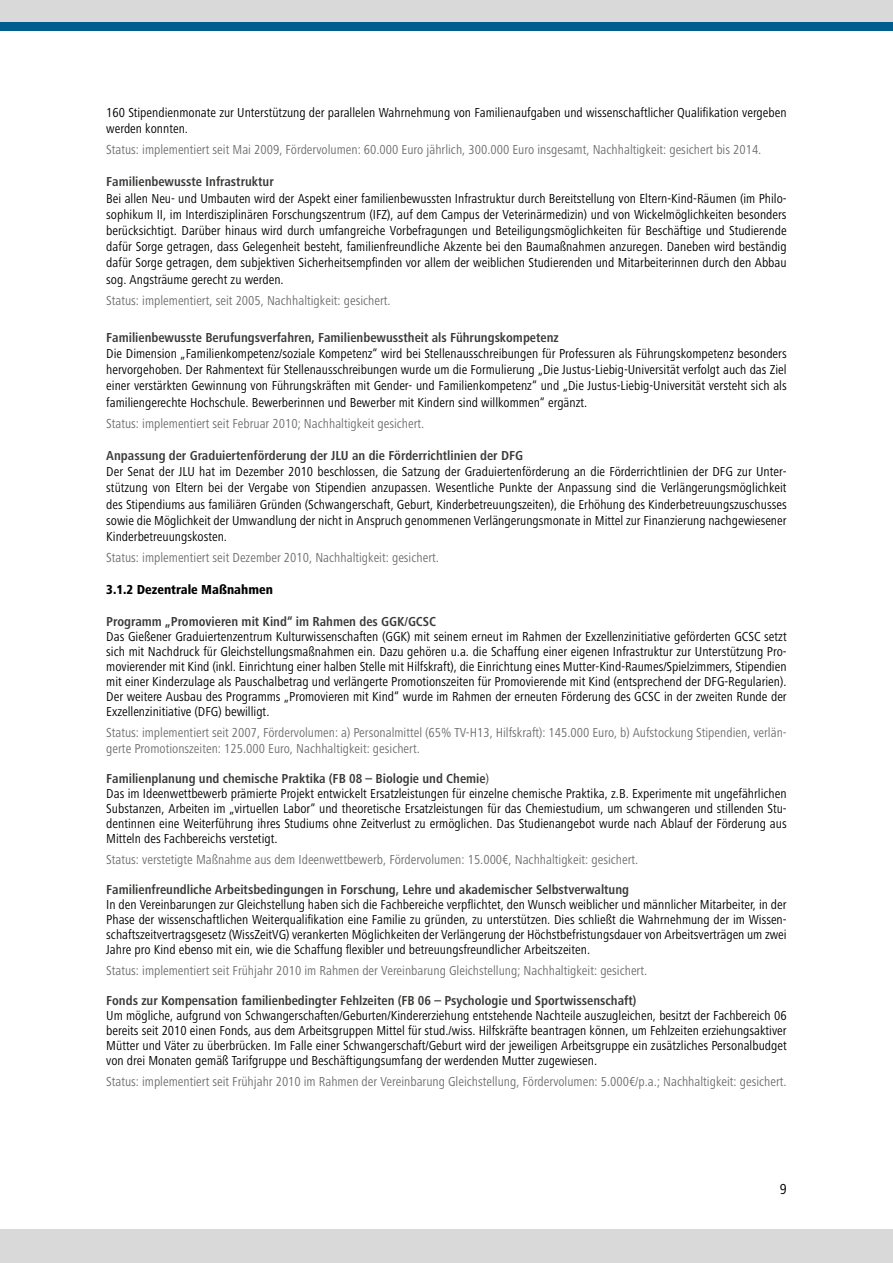
<style>
.page{position:relative;width:893px;height:1263px;background:#fff}
.page>*{position:absolute;margin:0;border:0;box-sizing:border-box;transform-origin:0 0}
.t1{font:condensed 15px "Frutiger Next LT";color:#000}
.Default{font:condensed 13.5px/15px "Frutiger Next LT";color:#000;text-align:justify}
.Default-2{font:condensed 13.5px/16.5px "Frutiger Next LT";color:#6f6f6e}
.Default-3{font:700 condensed 13.5px "Frutiger Next LT";color:#3b3b3a}
.Default-4{font:700 condensed 13.5px "Frutiger Next LT";color:#3b3b3a}
.Default-5{font:800 condensed 13.5px "Frutiger Next LT";color:#000}
.s1{font-weight:400}
</style>
<div class="page">
<div style="left:0;top:9px;width:893px;height:21px;background:#005d8d"></div>
<div style="left:0;top:0;width:893px;height:22px;background:#d9d9da"></div>
<div style="left:0;top:1230px;width:893px;height:33px;background:#d9d9da"></div>
<p class="Default" style="left:106px;top:104px;width:682px;line-height:16.2px">160 Stipendienmonate zur Unterstützung der parallelen Wahrnehmung von Familienaufgaben und wissenschaftlicher Qualifikation vergeben werden konnten.</p>
<p class="Default-2" style="left:106px;top:141px;width:657px">Status: implementiert seit Mai 2009, Fördervolumen: 60.000 Euro jährlich, 300.000 Euro insgesamt, Nachhaltigkeit: gesichert bis 2014.</p>
<p class="Default-4" style="left:106px;top:174px;width:169px">Familienbewusste Infrastruktur</p>
<p class="Default" style="left:106px;top:190px;width:682px;line-height:16.2px">Bei allen Neu- und Umbauten wird der Aspekt einer familienbewussten Infrastruktur durch Bereitstellung von Eltern-Kind-Räumen (im Philo&shy;sophikum II, im Interdisziplinären Forschungszentrum (IFZ), auf dem Campus der Veterinärmedizin) und von Wickelmöglichkeiten besonders berücksichtigt. Darüber hinaus wird durch umfangreiche Vorbefragungen und Beteiligungsmöglichkeiten für Beschäftige und Studierende dafür Sorge getragen, dass Gelegenheit besteht, familienfreundliche Akzente bei den Baumaßnahmen anzuregen. Daneben wird beständig dafür Sorge getragen, dem subjektiven Sicherheitsempfinden vor allem der weiblichen Studierenden und Mitarbeiterinnen durch den Abbau sog. Angsträume gerecht zu werden.</p>
<p class="Default-2" style="left:106px;top:292px;width:286px">Status: implementiert, seit 2005, Nachhaltigkeit: gesichert.</p>
<p class="Default-3" style="left:106px;top:330px;width:454px">Familienbewusste Berufungsverfahren, Familienbewusstheit als Führungskompetenz</p>
<p class="Default" style="left:106px;top:345px;width:682px;line-height:16.2px">Die Dimension „Familienkompetenz/soziale Kompetenz“ wird bei Stellenausschreibungen für Professuren als Führungskompetenz besonders hervorgehoben. Der Rahmentext für Stellenausschreibungen wurde um die Formulierung „Die Justus-Liebig-Universität verfolgt auch das Ziel einer verstärkten Gewinnung von Führungskräften mit Gender- und Familienkompetenz“ und „Die Justus-Liebig-Universität versteht sich als familiengerechte Hochschule. Bewerberinnen und Bewerber mit Kindern sind willkommen“ ergänzt.</p>
<p class="Default-2" style="left:106px;top:415px;width:320px">Status: implementiert seit Februar 2010; Nachhaltigkeit gesichert.</p>
<p class="Default-4" style="left:106px;top:448px;width:418px">Anpassung der Graduiertenförderung der JLU an die Förderrichtlinien der DFG</p>
<p class="Default" style="left:106px;top:464px;width:682px;line-height:16.2px">Der Senat der JLU hat im Dezember 2010 beschlossen, die Satzung der Graduiertenförderung an die Förderrichtlinien der DFG zur Unter&shy;stützung von Eltern bei der Vergabe von Stipendien anzupassen. Wesentliche Punkte der Anpassung sind die Verlängerungsmöglichkeit des Stipendiums aus familiären Gründen (Schwangerschaft, Geburt, Kinderbetreuungszeiten), die Erhöhung des Kinderbetreuungszuschusses sowie die Möglichkeit der Umwandlung der nicht in Anspruch genommenen Verlängerungsmonate in Mittel zur Finanzierung nachgewiesener Kinderbetreuungskosten.</p>
<p class="Default-2" style="left:106px;top:549px;width:334px">Status: implementiert seit Dezember 2010, Nachhaltigkeit: gesichert.</p>
<p class="Default-5" style="left:106px;top:582px;width:168px">3.1.2 Dezentrale Maßnahmen</p>
<p class="Default-4" style="left:106px;top:614px;width:331px">Programm „Promovieren mit Kind“ im Rahmen des GGK/GCSC</p>
<p class="Default" style="left:106px;top:629px;width:682px">Das Gießener Graduiertenzentrum Kulturwissenschaften (GGK) mit seinem erneut im Rahmen der Exzellenzinitiative geförderten GCSC setzt sich mit Nachdruck für Gleichstellungsmaßnahmen ein. Dazu gehören u.a. die Schaffung einer eigenen Infrastruktur zur Unterstützung Pro&shy;movierender mit Kind (inkl. Einrichtung einer halben Stelle mit Hilfskraft), die Einrichtung eines Mutter-Kind-Raumes/Spielzimmers, Stipendien mit einer Kinderzulage als Pauschalbetrag und verlängerte Promotionszeiten für Promovierende mit Kind (entsprechend der DFG-Regularien).<br>Der weitere Ausbau des Programms „Promovieren mit Kind“ wurde im Rahmen der erneuten Förderung des GCSC in der zweiten Runde der Exzellenzinitiative (DFG) bewilligt.</p>
<p class="Default-2" style="left:106px;top:724px;width:682px">Status: implementiert seit 2007, Fördervolumen: a) Personalmittel (65% TV-H13, Hilfskraft): 145.000 Euro, b) Aufstockung Stipendien, verlän&shy;gerte Promotionszeiten: 125.000 Euro, Nachhaltigkeit: gesichert.</p>
<p class="Default-3" style="left:106px;top:771px;width:384px">Familienplanung und chemische Praktika (FB 08 – Biologie und Chemie<span class="s1">)</span></p>
<p class="Default" style="left:106px;top:786px;width:682px">Das im Ideenwettbewerb prämierte Projekt entwickelt Ersatzleistungen für einzelne chemische Praktika, z.B. Experimente mit ungefährlichen Substanzen, Arbeiten im „virtuellen Labor“ und theoretische Ersatzleistungen für das Chemiestudium, um schwangeren und stillenden Stu&shy;dentinnen eine Weiterführung ihres Studiums ohne Zeitverlust zu ermöglichen. Das Studienangebot wurde nach Ablauf der Förderung aus Mitteln des Fachbereichs verstetigt.</p>
<p class="Default-2" style="left:106px;top:851px;width:534px">Status: verstetigte Maßnahme aus dem Ideenwettbewerb, Fördervolumen: 15.000€, Nachhaltigkeit: gesichert.</p>
<p class="Default-3" style="left:106px;top:882px;width:524px">Familienfreundliche Arbeitsbedingungen in Forschung, Lehre und akademischer Selbstverwaltung</p>
<p class="Default" style="left:106px;top:897px;width:682px">In den Vereinbarungen zur Gleichstellung haben sich die Fachbereiche verpflichtet, den Wunsch weiblicher und männlicher Mitarbeiter, in der Phase der wissenschaftlichen Weiterqualifikation eine Familie zu gründen, zu unterstützen. Dies schließt die Wahrnehmung der im Wissen&shy;schaftszeitvertragsgesetz (WissZeitVG) verankerten Möglichkeiten der Verlängerung der Höchstbefristungsdauer von Arbeitsverträgen um zwei Jahre pro Kind ebenso mit ein, wie die Schaffung flexibler und betreuungsfreundlicher Arbeitszeiten.</p>
<p class="Default-2" style="left:106px;top:962px;width:542px">Status: implementiert seit Frühjahr 2010 im Rahmen der Vereinbarung Gleichstellung; Nachhaltigkeit: gesichert.</p>
<p class="Default-3" style="left:106px;top:993px;width:532px">Fonds zur Kompensation familienbedingter Fehlzeiten (FB 06 – Psychologie und Sportwissenschaft)</p>
<p class="Default" style="left:106px;top:1008px;width:682px">Um mögliche, aufgrund von Schwangerschaften/Geburten/Kindererziehung entstehende Nachteile auszugleichen, besitzt der Fachbereich 06 bereits seit 2010 einen Fonds, aus dem Arbeitsgruppen Mittel für stud./wiss. Hilfskräfte beantragen können, um Fehlzeiten erziehungsaktiver Mütter und Väter zu überbrücken. Im Falle einer Schwangerschaft/Geburt wird der jeweiligen Arbeitsgruppe ein zusätzliches Personalbudget von drei Monaten gemäß Tarifgruppe und Beschäftigungsumfang der werdenden Mutter zugewiesen.</p>
<p class="Default-2" style="left:106px;top:1073px;width:682px">Status: implementiert seit Frühjahr 2010 im Rahmen der Vereinbarung Gleichstellung, Fördervolumen: 5.000€/p.a.; Nachhaltigkeit: gesichert.</p>
<p class="t1" style="left:780px;top:1180px;width:8px">9</p>
</div>
